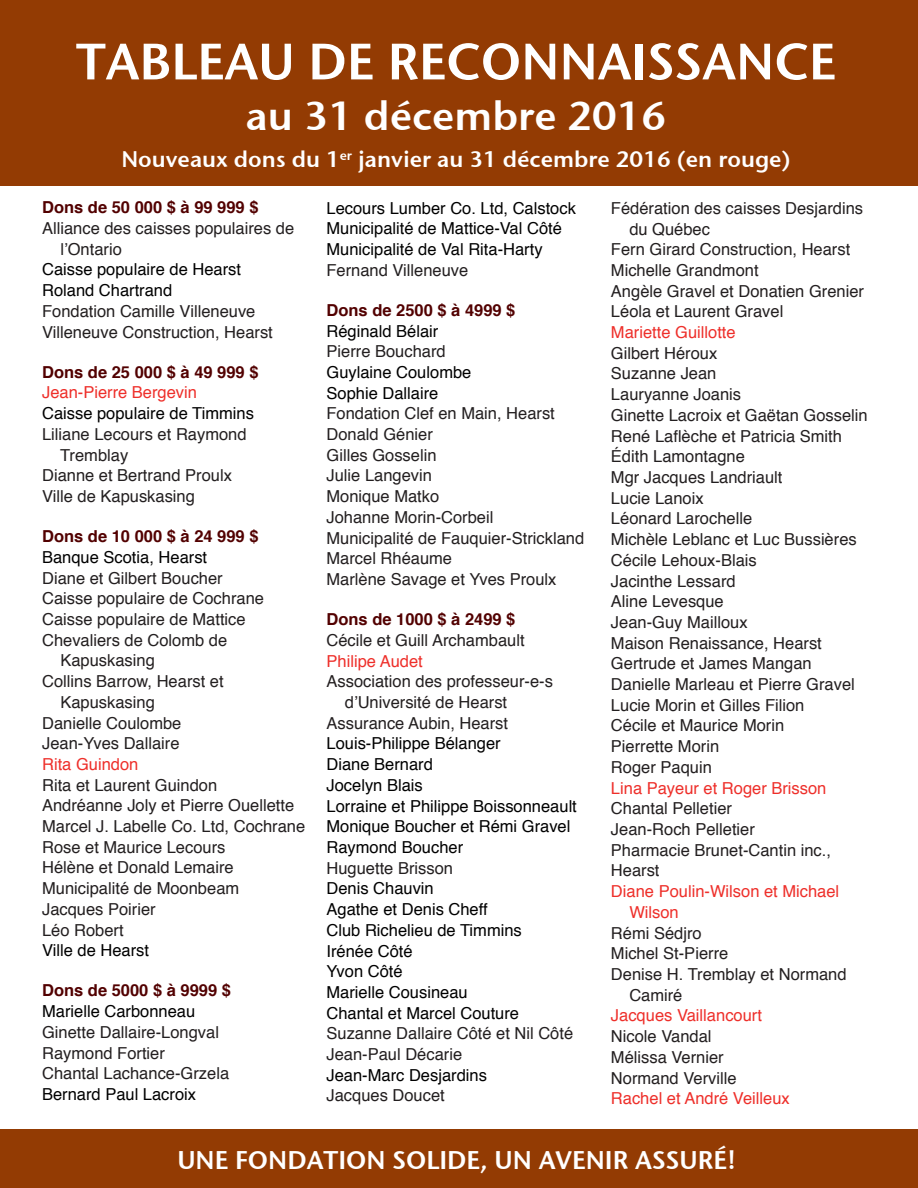
<style>
.page{position:relative;width:918px;height:1188px;background:#fff}
.page>*{position:absolute;margin:0;border:0;box-sizing:border-box;transform-origin:0 0}
.t1{font:51px "Stone Sans Sem ITCTT Semi";color:#fff}
.t2{font:40.5px "Stone Sans Sem ITCTT Semi";color:#fff}
.t3{font:25.5px "Stone Sans Sem ITCTT Semi";color:#fff}
.t4{font:22.5px "Stone Sans Sem ITCTT Semi";color:#fff}
.t5{font:16.5px/20.7px "Helvetica";color:#231f20}
.t6{font:16.5px/20.7px "Helvetica";color:#000}
.t7{font:16.5px "Helvetica";color:#ee2f2a}
.t8{font:700 16.5px "Helvetica";color:#520000}
.s1{font-weight:700;color:#520000}
.s2{color:#000}
.s3{color:#231f20}
</style>
<div class="page">
<div style="left:0;top:0;width:918px;height:186px;background:#933b03"></div>
<div style="left:0;top:1130px;width:918px;height:58px;background:#933b03"></div>
<p class="t1" style="left:76px;top:19px;width:762px">TABLEAU DE RECONNAISSANCE</p>
<p class="t2" style="left:246px;top:82px;width:422px">au 31 décembre 2016</p>
<p class="t4" style="left:121px;top:141px;width:671px">Nouveaux dons du 1<sup>er</sup> janvier au 31 décembre 2016 (en rouge)</p>
<p class="t8" style="left:42px;top:194px;width:218px">Dons de 50 000 $ à 99 999 $</p>
<p class="t5" style="left:42px;top:218px;width:254px">Alliance des caisses populaires de</p>
<p class="t5" style="left:60px;top:239px;width:63px">l’Ontario</p>
<p class="t6" style="left:42px;top:260px;width:200px">Caisse populaire de Hearst</p>
<p class="t6" style="left:42px;top:280px;width:132px">Roland Chartrand</p>
<p class="t5" style="left:42px;top:301px;width:215px">Fondation Camille Villeneuve</p>
<p class="t5" style="left:42px;top:322px;width:232px">Villeneuve Construction, Hearst</p>
<p class="t8" style="left:42px;top:359px;width:218px">Dons de 25 000 $ à 49 999 $</p>
<p class="t7" style="left:42px;top:380px;width:156px">Jean-Pierre Bergevin</p>
<p class="t6" style="left:42px;top:403px;width:213px">Caisse populaire de Timmins</p>
<p class="t5" style="left:42px;top:424px;width:206px">Liliane Lecours et Raymond</p>
<p class="t5" style="left:60px;top:445px;width:70px">Tremblay</p>
<p class="t5" style="left:42px;top:466px;width:191px">Dianne et Bertrand Proulx</p>
<p class="t5" style="left:42px;top:486px;width:154px">Ville de Kapuskasing</p>
<p class="t8" style="left:42px;top:523px;width:218px">Dons de 10 000 $ à 24 999 $</p>
<p class="t6" style="left:42px;top:547px;width:167px">Banque Scotia, Hearst</p>
<p class="t5" style="left:42px;top:568px;width:182px">Diane et Gilbert Boucher</p>
<p class="t5" style="left:42px;top:589px;width:223px">Caisse populaire de Cochrane</p>
<p class="t5" style="left:42px;top:609px;width:205px">Caisse populaire de Mattice</p>
<p class="t5" style="left:42px;top:630px;width:187px">Chevaliers de Colomb de</p>
<p class="t5" style="left:60px;top:651px;width:96px">Kapuskasing</p>
<p class="t5" style="left:42px;top:671px;width:183px">Collins Barrow, Hearst et</p>
<p class="t5" style="left:60px;top:692px;width:96px">Kapuskasing</p>
<p class="t5" style="left:42px;top:713px;width:141px">Danielle Coulombe</p>
<p class="t5" style="left:42px;top:734px;width:139px">Jean-Yves Dallaire</p>
<p class="t7" style="left:42px;top:751px;width:98px">Rita Guindon</p>
<p class="t5" style="left:42px;top:775px;width:177px">Rita et Laurent Guindon</p>
<p class="t5" style="left:42px;top:796px;width:254px">Andréanne Joly et Pierre Ouellette</p>
<p class="t5" style="left:42px;top:816px;width:265px">Marcel J. Labelle Co. Ltd, Cochrane</p>
<p class="t5" style="left:42px;top:837px;width:185px">Rose et Maurice Lecours</p>
<p class="t5" style="left:42px;top:858px;width:193px">Hélène et Donald Lemaire</p>
<p class="t5" style="left:42px;top:879px;width:199px">Municipalité de Moonbeam</p>
<p class="t5" style="left:42px;top:899px;width:115px">Jacques Poirier</p>
<p class="t5" style="left:42px;top:920px;width:83px">Léo Robert</p>
<p class="t6" style="left:42px;top:941px;width:108px">Ville de Hearst</p>
<p class="t5" style="left:42px;top:981px;width:190px"><span class="s1">Dons de 5000 $ à 9999 $<br></span><span class="s2">Marielle Carbonneau<br></span>Ginette Dallaire-Longval<br>Raymond Fortier<br>Chantal Lachance-Grzela<br><span class="s2">Bernard Paul Lacroix</span></p>
<p class="t6" style="left:327px;top:198px;width:251px">Lecours Lumber Co. Ltd, Calstock<br>Municipalité de Mattice-Val Côté<br>Municipalité de Val Rita-Harty<br><span class="s3">Fernand Villeneuve</span></p>
<p class="t5" style="left:327px;top:300px;width:259px"><span class="s1">Dons de 2500 $ à 4999 $<br></span><span class="s2">Réginald Bélair<br></span>Pierre Bouchard<br><span class="s2">Guylaine Coulombe<br>Sophie Dallaire<br></span>Fondation Clef en Main, Hearst<br>Donald Génier<br>Gilles Gosselin<br>Julie Langevin<br>Monique Matko<br>Johanne Morin-Corbeil<br>Municipalité de Fauquier-Strickland<br>Marcel Rhéaume<br>Marlène Savage et Yves Proulx</p>
<p class="t8" style="left:327px;top:606px;width:190px">Dons de 1000 $ à 2499 $</p>
<p class="t5" style="left:327px;top:630px;width:200px">Cécile et Guill Archambault</p>
<p class="t7" style="left:327px;top:648px;width:98px">Philipe Audet</p>
<p class="t5" style="left:327px;top:672px;width:228px">Association des professeur-e-s</p>
<p class="t5" style="left:345px;top:692px;width:164px">d’Université de Hearst</p>
<p class="t5" style="left:327px;top:713px;width:183px">Assurance Aubin, Hearst</p>
<p class="t6" style="left:327px;top:734px;width:176px">Louis-Philippe Bélanger</p>
<p class="t6" style="left:327px;top:755px;width:108px">Diane Bernard</p>
<p class="t6" style="left:327px;top:775px;width:98px">Jocelyn Blais</p>
<p class="t6" style="left:327px;top:796px;width:252px">Lorraine et Philippe Boissonneault</p>
<p class="t6" style="left:327px;top:817px;width:245px">Monique Boucher et Rémi Gravel</p>
<p class="t6" style="left:327px;top:837px;width:138px">Raymond Boucher</p>
<p class="t5" style="left:327px;top:858px;width:128px">Huguette Brisson</p>
<p class="t6" style="left:327px;top:879px;width:109px">Denis Chauvin</p>
<p class="t6" style="left:327px;top:899px;width:163px">Agathe et Denis Cheff</p>
<p class="t6" style="left:327px;top:920px;width:197px">Club Richelieu de Timmins</p>
<p class="t6" style="left:327px;top:941px;width:88px">Irénée Côté</p>
<p class="t6" style="left:327px;top:962px;width:78px">Yvon Côté</p>
<p class="t6" style="left:327px;top:982px;width:143px">Marielle Cousineau</p>
<p class="t6" style="left:327px;top:1003px;width:194px">Chantal et Marcel Couture</p>
<p class="t5" style="left:327px;top:1024px;width:248px">Suzanne Dallaire Côté et Nil Côté</p>
<p class="t5" style="left:327px;top:1044px;width:137px">Jean-Paul Décarie</p>
<p class="t6" style="left:327px;top:1065px;width:162px">Jean-Marc Desjardins</p>
<p class="t5" style="left:327px;top:1086px;width:120px">Jacques Doucet</p>
<p class="t5" style="left:611px;top:198px;width:254px">Fédération des caisses Desjardins</p>
<p class="t5" style="left:629px;top:219px;width:82px">du Québec</p>
<p class="t5" style="left:611px;top:240px;width:241px">Fern Girard Construction, Hearst</p>
<p class="t5" style="left:611px;top:260px;width:149px">Michelle Grandmont</p>
<p class="t5" style="left:611px;top:281px;width:255px">Angèle Gravel et Donatien Grenier</p>
<p class="t5" style="left:611px;top:302px;width:174px">Léola et Laurent Gravel</p>
<p class="t7" style="left:611px;top:320px;width:126px">Mariette Guillotte</p>
<p class="t5" style="left:611px;top:343px;width:108px">Gilbert Héroux</p>
<p class="t5" style="left:611px;top:364px;width:107px">Suzanne Jean</p>
<p class="t5" style="left:611px;top:385px;width:132px">Lauryanne Joanis</p>
<p class="t5" style="left:611px;top:405px;width:258px">Ginette Lacroix et Gaëtan Gosselin</p>
<p class="t5" style="left:611px;top:426px;width:233px">René Laflèche et Patricia Smith</p>
<p class="t5" style="left:611px;top:447px;width:135px">Édith Lamontagne</p>
<p class="t5" style="left:611px;top:467px;width:173px">Mgr Jacques Landriault</p>
<p class="t5" style="left:611px;top:488px;width:94px">Lucie Lanoix</p>
<p class="t5" style="left:611px;top:509px;width:143px">Léonard Larochelle</p>
<p class="t5" style="left:611px;top:529px;width:247px">Michèle Leblanc et Luc Bussières</p>
<p class="t5" style="left:611px;top:550px;width:147px">Cécile Lehoux-Blais</p>
<p class="t5" style="left:611px;top:571px;width:126px">Jacinthe Lessard</p>
<p class="t5" style="left:611px;top:592px;width:114px">Aline Levesque</p>
<p class="t5" style="left:611px;top:612px;width:138px">Jean-Guy Mailloux</p>
<p class="t5" style="left:611px;top:633px;width:212px">Maison Renaissance, Hearst</p>
<p class="t5" style="left:611px;top:654px;width:202px">Gertrude et James Mangan</p>
<p class="t5" style="left:611px;top:674px;width:245px">Danielle Marleau et Pierre Gravel</p>
<p class="t5" style="left:611px;top:695px;width:195px">Lucie Morin et Gilles Filion</p>
<p class="t5" style="left:611px;top:716px;width:175px">Cécile et Maurice Morin</p>
<p class="t5" style="left:611px;top:737px;width:110px">Pierrette Morin</p>
<p class="t5" style="left:611px;top:757px;width:102px">Roger Paquin</p>
<p class="t7" style="left:611px;top:775px;width:217px">Lina Payeur et Roger Brisson</p>
<p class="t5" style="left:611px;top:799px;width:123px">Chantal Pelletier</p>
<p class="t5" style="left:611px;top:819px;width:145px">Jean-Roch Pelletier</p>
<p class="t5" style="left:611px;top:840px;width:222px">Pharmacie Brunet-Cantin inc.,</p>
<p class="t5" style="left:611px;top:861px;width:50px">Hearst</p>
<p class="t7" style="left:611px;top:879px;width:230px">Diane Poulin-Wilson et Michael</p>
<p class="t7" style="left:629px;top:899px;width:51px">Wilson</p>
<p class="t5" style="left:611px;top:923px;width:92px">Rémi Sédjro</p>
<p class="t5" style="left:611px;top:944px;width:119px">Michel St-Pierre</p>
<p class="t5" style="left:611px;top:964px;width:237px">Denise H. Tremblay et Normand</p>
<p class="t5" style="left:629px;top:985px;width:55px">Camiré</p>
<p class="t7" style="left:611px;top:1003px;width:153px">Jacques Vaillancourt</p>
<p class="t5" style="left:611px;top:1026px;width:102px">Nicole Vandal</p>
<p class="t5" style="left:611px;top:1047px;width:114px">Mélissa Vernier</p>
<p class="t5" style="left:611px;top:1068px;width:127px">Normand Verville</p>
<p class="t7" style="left:611px;top:1086px;width:180px">Rachel et André Veilleux</p>
<p class="t3" style="left:177px;top:1139px;width:561px">UNE FONDATION SOLIDE, UN AVENIR ASSURÉ!</p>
</div>
